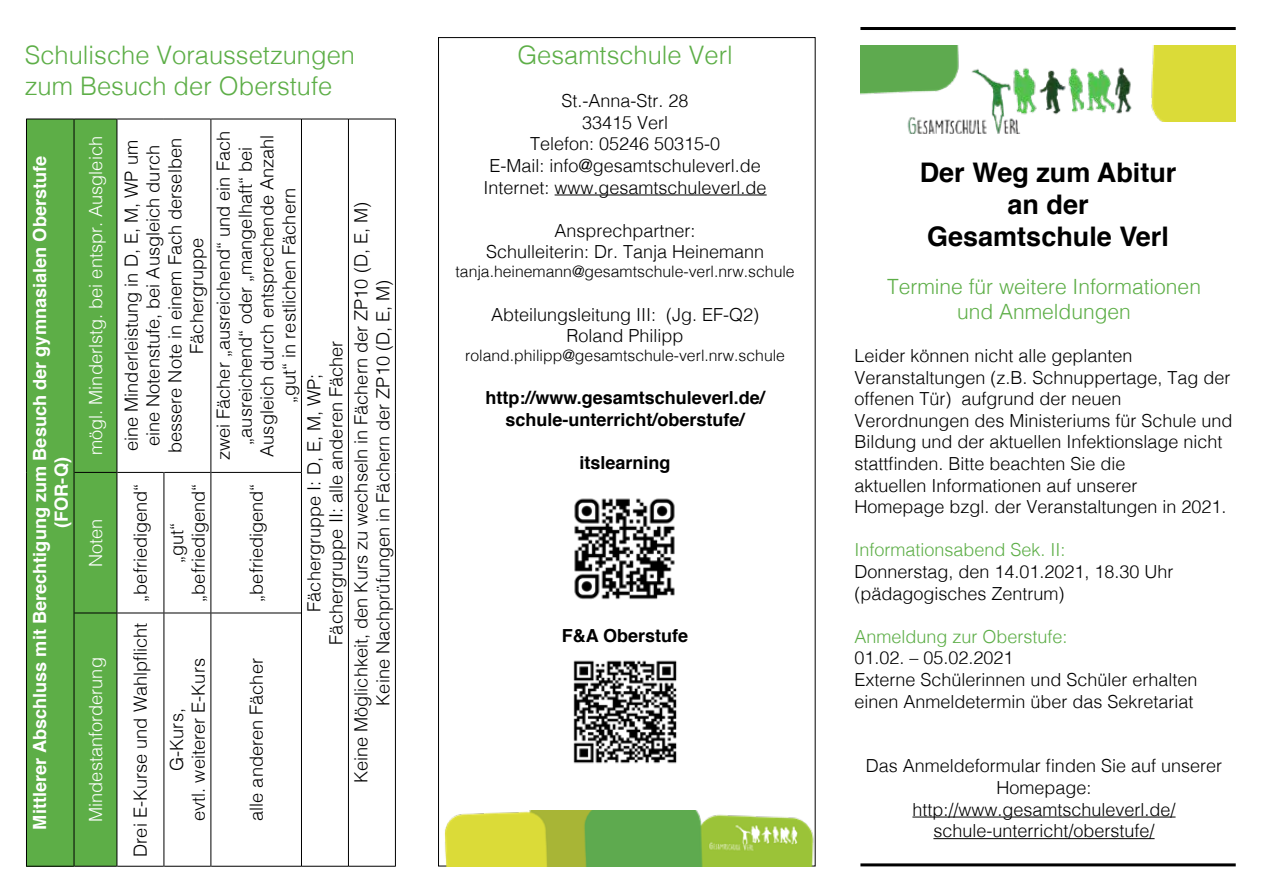
<style>
.page{position:relative;width:1263px;height:893px;background:#fff}
.page>*{position:absolute;margin:0;border:0;box-sizing:border-box;transform-origin:0 0}
.t1{font:700 27px/32.4px "Helvetica";color:#000;text-align:center}
.t2{font:300 25.5px/30.6px "Helvetica";color:#5dae47}
.t3{font:300 21px/25.2px "Helvetica";color:#5dae47;text-align:center}
.t4{font:300 18.15px/21.8px "Helvetica";color:#000;text-align:center}
.t5{font:700 18.15px/21.8px "Helvetica";color:#fff;text-align:center}
.t6{font:300 18.15px "Helvetica";color:#fff}
.t7{font:300 18px/21.6px "Helvetica";color:#000;text-align:center}
.t8{font:700 18px/21.6px "Helvetica";color:#000;text-align:center}
.t9{font:300 18px "Helvetica";color:#5dae47}
.t10{font:300 15.75px "Helvetica";color:#000}
</style>
<div class="page">
<hr style="left:555px;top:195px;width:212px;height:1px;background:#000">
<img style="left:573px;top:660px;width:104px;height:104px">
<img style="left:574px;top:498px;width:101px;height:102px">
<hr style="left:860px;top:27px;width:376px;height:3px;background:#000">
<hr style="left:912px;top:817px;width:263px;height:1px;background:#000">
<hr style="left:933px;top:838px;width:221px;height:1px;background:#000">
<hr style="left:860px;top:863px;width:376px;height:3px;background:#000">
<img style="left:438px;top:811px;width:378px;height:55px">
<img style="left:860px;top:46px;width:16px;height:49px">
<div style="left:1213px;top:45px;width:23px;height:76px;background:#dbdb38"></div>
<img style="left:876px;top:45px;width:337px;height:89px">
<div style="left:26px;top:119px;width:48px;height:747px;background:#5dae47"></div>
<div style="left:75px;top:120px;width:42px;height:746px;background:#5dae47"></div>
<hr style="left:349px;top:866px;width:46px;height:1px;background:#000">
<hr style="left:349px;top:119px;width:46px;height:1px;background:#000">
<hr style="left:395px;top:613px;width:1px;height:254px;background:#000">
<hr style="left:395px;top:472px;width:1px;height:141px;background:#000">
<hr style="left:395px;top:119px;width:1px;height:353px;background:#000">
<hr style="left:26px;top:613px;width:1px;height:254px;background:#000">
<hr style="left:27px;top:866px;width:47px;height:1px;background:#000">
<hr style="left:26px;top:472px;width:1px;height:141px;background:#000">
<hr style="left:26px;top:119px;width:1px;height:353px;background:#000">
<hr style="left:27px;top:119px;width:47px;height:1px;background:#000">
<hr style="left:302px;top:866px;width:46px;height:1px;background:#000">
<hr style="left:302px;top:119px;width:46px;height:1px;background:#000">
<hr style="left:348px;top:613px;width:1px;height:254px;background:#000">
<hr style="left:348px;top:472px;width:1px;height:141px;background:#000">
<hr style="left:348px;top:119px;width:1px;height:353px;background:#000">
<hr style="left:74px;top:613px;width:1px;height:254px;background:#000">
<hr style="left:74px;top:866px;width:43px;height:1px;background:#000">
<hr style="left:74px;top:119px;width:1px;height:353px;background:#000">
<hr style="left:74px;top:119px;width:43px;height:1px;background:#000">
<hr style="left:301px;top:472px;width:1px;height:141px;background:#000">
<hr style="left:74px;top:472px;width:1px;height:141px;background:#000">
<hr style="left:74px;top:613px;width:43px;height:1px;background:#000">
<hr style="left:74px;top:472px;width:43px;height:1px;background:#000">
<hr style="left:117px;top:119px;width:1px;height:353px;background:#000">
<hr style="left:117px;top:119px;width:47px;height:1px;background:#000">
<hr style="left:164px;top:119px;width:46px;height:1px;background:#000">
<hr style="left:117px;top:472px;width:1px;height:141px;background:#000">
<hr style="left:117px;top:472px;width:47px;height:1px;background:#000">
<hr style="left:117px;top:613px;width:1px;height:254px;background:#000">
<hr style="left:117px;top:866px;width:47px;height:1px;background:#000">
<hr style="left:117px;top:613px;width:47px;height:1px;background:#000">
<hr style="left:164px;top:472px;width:1px;height:141px;background:#000">
<hr style="left:164px;top:472px;width:46px;height:1px;background:#000">
<hr style="left:210px;top:472px;width:1px;height:141px;background:#000">
<hr style="left:164px;top:613px;width:1px;height:254px;background:#000">
<hr style="left:164px;top:866px;width:46px;height:1px;background:#000">
<hr style="left:164px;top:613px;width:46px;height:1px;background:#000">
<hr style="left:210px;top:613px;width:1px;height:254px;background:#000">
<hr style="left:211px;top:866px;width:90px;height:1px;background:#000">
<hr style="left:211px;top:613px;width:90px;height:1px;background:#000">
<hr style="left:301px;top:613px;width:1px;height:254px;background:#000">
<hr style="left:210px;top:119px;width:1px;height:353px;background:#000">
<hr style="left:211px;top:472px;width:90px;height:1px;background:#000">
<hr style="left:211px;top:119px;width:90px;height:1px;background:#000">
<hr style="left:301px;top:119px;width:1px;height:353px;background:#000">
<h2 class="t2" style="left:25px;top:38px;width:332px">Schulische Voraussetzungen zum Besuch der Oberstufe</h2>
<p class="t5" style="left:29px;top:829px;width:675px;rotate:-90deg">Mittlerer Abschluss mit Berechtigung zum Besuch der gymnasialen Oberstufe (FOR-Q)</p>
<p class="t6" style="left:80px;top:455px;width:321px;rotate:-90deg">mögl. Minderlstg. bei entspr. Ausgleich</p>
<p class="t6" style="left:80px;top:567px;width:50px;rotate:-90deg">Noten</p>
<p class="t6" style="left:80px;top:822px;width:166px;rotate:-90deg">Mindestanforderung</p>
<p class="t4" style="left:119px;top:453px;width:317px;rotate:-90deg">eine Minderleistung in D, E, M, WP um eine Notenstufe, bei Ausgleich durch bessere Note in einem Fach derselben<br>Fächergruppe</p>
<p class="t4" style="left:211px;top:460px;width:331px;rotate:-90deg">zwei Fächer „ausreichend“ und ein Fach „ausreichend“ oder „mangelhaft“ bei Ausgleich durch entsprechende Anzahl „gut“ in restlichen Fächern</p>
<p class="t4" style="left:128px;top:857px;width:375px;rotate:-90deg">Drei E-Kurse und Wahlpflicht „befriedigend“</p>
<p class="t4" style="left:164px;top:602px;width:120px;rotate:-90deg">„gut“ „befriedigend“</p>
<p class="t4" style="left:164px;top:821px;width:164px;rotate:-90deg">G-Kurs,<br>evtl. weiterer E-Kurs</p>
<p class="t4" style="left:244px;top:602px;width:120px;rotate:-90deg">„befriedigend“</p>
<p class="t4" style="left:244px;top:821px;width:164px;rotate:-90deg">alle anderen Fächer</p>
<p class="t4" style="left:349px;top:783px;width:583px;rotate:-90deg">Keine Möglichkeit, den Kurs zu wechseln in Fächern der ZP10 (D, E, M)<br>Keine Nachprüfungen in Fächern der ZP10 (D, E, M)</p>
<p class="t4" style="left:302px;top:645px;width:305px;rotate:-90deg">Fächergruppe I: D, E, M, WP;<br>Fächergruppe II: alle anderen Fächer</p>
<h2 class="t2" style="left:517px;top:38px;width:217px">Gesamtschule Verl</h2>
<p class="t7" style="left:483px;top:89px;width:285px">St.-Anna-Str. 28<br>33415 Verl<br>Telefon: 05246 50315-0<br>E-Mail: info@gesamtschuleverl.de<br>Internet: www.gesamtschuleverl.de</p>
<p class="t7" style="left:486px;top:218px;width:280px">Ansprechpartner:<br>Schulleiterin: Dr. Tanja Heinemann</p>
<p class="t10" style="left:455px;top:258px;width:341px">tanja.heinemann@gesamtschule-verl.nrw.schule</p>
<p class="t7" style="left:491px;top:302px;width:270px">Abteilungsleitung III: (Jg. EF-Q2)<br>Roland Philipp</p>
<p class="t10" style="left:465px;top:342px;width:321px">roland.philipp@gesamtschule-verl.nrw.schule</p>
<p class="t8" style="left:485px;top:387px;width:281px">http://www.gesamtschuleverl.de/ schule-unterricht/oberstufe/</p>
<p class="t8" style="left:580px;top:452px;width:93px">itslearning</p>
<p class="t8" style="left:562px;top:625px;width:128px">F&amp;A Oberstufe</p>
<h1 class="t1" style="left:920px;top:156px;width:258px">Der Weg zum Abitur an der<br>Gesamtschule Verl</h1>
<p class="t3" style="left:887px;top:272px;width:315px">Termine für weitere Informationen und Anmeldungen</p>
<p class="t7" style="left:854px;top:344px;width:380px;text-align:left">Leider können nicht alle geplanten Veranstaltungen (z.B. Schnuppertage, Tag der offenen Tür) aufgrund der neuen Verordnungen des Ministeriums für Schule und Bildung und der aktuellen Infektionslage nicht stattfinden. Bitte beachten Sie die<br>aktuellen Informationen auf unserer<br>Homepage bzgl. der Veranstaltungen in 2021.</p>
<p class="t9" style="left:854px;top:535px;width:213px">Informationsabend Sek. II:</p>
<p class="t7" style="left:854px;top:560px;width:321px;text-align:left">Donnerstag, den 14.01.2021, 18.30 Uhr (pädagogisches Zentrum)</p>
<p class="t9" style="left:854px;top:621px;width:215px">Anmeldung zur Oberstufe:</p>
<p class="t7" style="left:854px;top:646px;width:345px;text-align:left">01.02. – 05.02.2021<br>Externe Schülerinnen und Schüler erhalten einen Anmeldetermin über das Sekretariat</p>
<p class="t7" style="left:866px;top:754px;width:358px">Das Anmeldeformular finden Sie auf unserer<br>Homepage: http://www.gesamtschuleverl.de/ schule-unterricht/oberstufe/</p>
</div>
